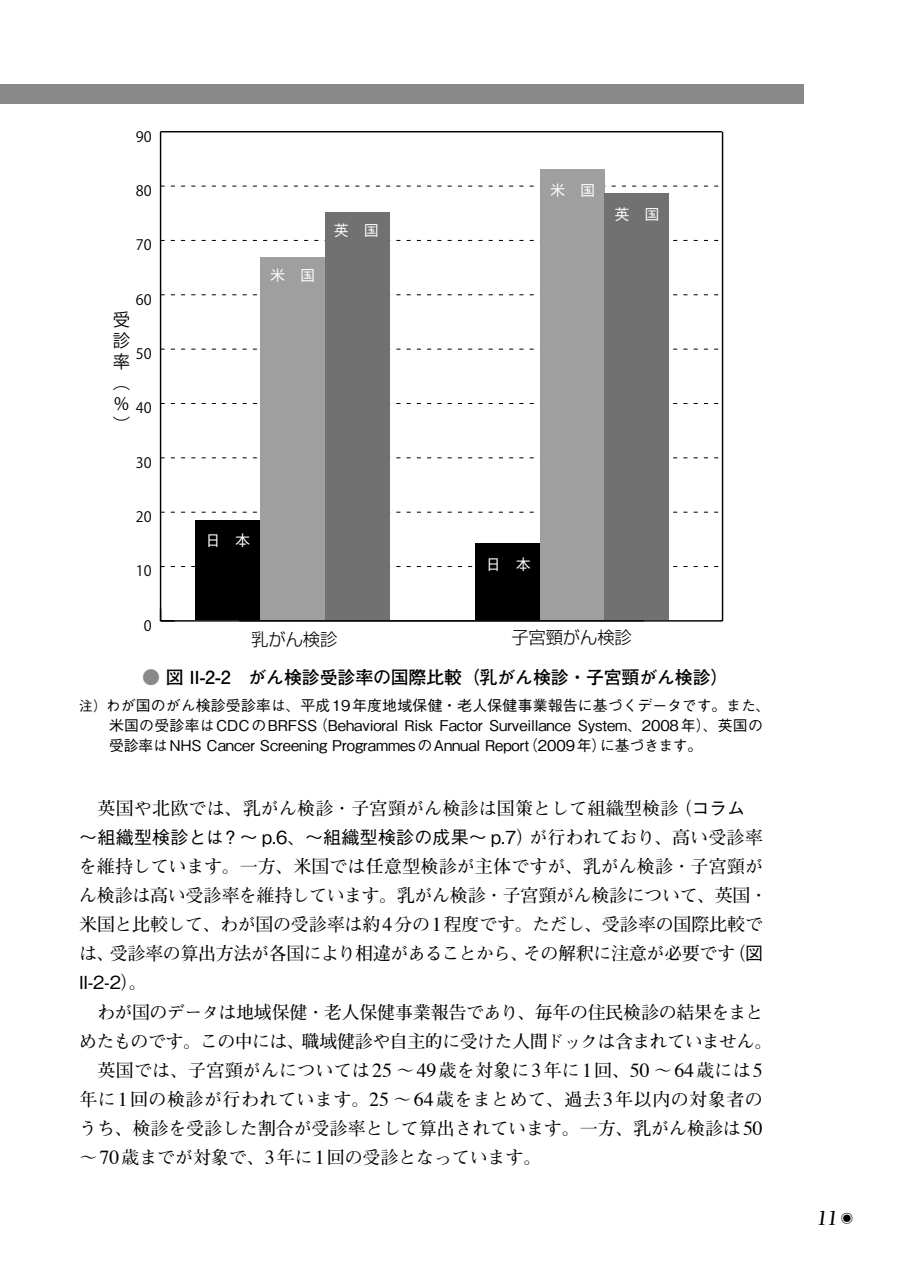
<style>
.page{position:relative;width:903px;height:1275px;background:#fff}
.page>*{position:absolute;margin:0;border:0;box-sizing:border-box;transform-origin:0 0}
.t1{font:19.78px "Electra LT Std Bold Cursive";color:#000}
.t2{font:700 18.03px/29.2px "Futo Min A101 Pro";letter-spacing:-.01em;color:#000}
.t3{font:700 18.03px "Futo Min A101 Pro";letter-spacing:.01em;color:#000}
.t4{font:500 18.03px "Gothic BBB Pro";letter-spacing:.015em;color:#000}
.t5{font:700 18.03px "Futo Min A101 Pro";letter-spacing:-.035em;color:#000}
.t6{font:700 18.03px "Futo Min A101 Pro";letter-spacing:.03em;color:#000}
.t7{font:700 18.03px "Futo Go B101 Pro";letter-spacing:-.01em;color:#000}
.t8{font:300 17.32px "Shin Go Pro";letter-spacing:-.01em;color:#000}
.t9{font:17.32px/20.8px "Koz Go Pro Regular 90 pv RKSJ V";color:#000;text-align:justify}
.t10{font:500 15.05px "Gothic BBB Pro";color:#fff}
.t11{font:500 14.88px/19.8px "Gothic BBB Pro";letter-spacing:-.005em;color:#000}
.t12{font:14.35px "Koz Go Pro Regular 90 pv RKSJ H";color:#000}
.s1{color:#898989}
.s2{font-size:13.65px}
.s3{font-family:"Gothic BBB Pro";font-weight:500}
.s4{font-family:"Futo Min A101 Pro";font-weight:700}
.s5{font-family:"Times";font-weight:400;font-size:19.78px}
.s6{font-family:"Futo Min A101 Pro";font-weight:700;font-size:12.42px}
</style>
<div class="page">
<div style="left:0;top:84px;width:804px;height:20px;background:#898989"></div>
<hr style="left:161px;top:620px;width:561px;height:2px;background:#000">
<hr style="left:722px;top:132px;width:1px;height:489px;background:#000">
<hr style="left:160px;top:132px;width:1px;height:489px;background:#000">
<svg style="left:160px;top:609px;width:15px;height:13px"></svg>
<svg style="left:161px;top:566px;width:558px;height:1px"></svg>
<svg style="left:161px;top:512px;width:561px;height:1px"></svg>
<svg style="left:161px;top:457px;width:561px;height:1px"></svg>
<svg style="left:161px;top:403px;width:561px;height:1px"></svg>
<svg style="left:161px;top:349px;width:561px;height:1px"></svg>
<svg style="left:161px;top:294px;width:561px;height:1px"></svg>
<svg style="left:161px;top:240px;width:561px;height:1px"></svg>
<svg style="left:161px;top:186px;width:561px;height:1px"></svg>
<hr style="left:161px;top:131px;width:561px;height:1px;background:#000">
<div style="left:476px;top:544px;width:64px;height:76px;background:#000"></div>
<div style="left:196px;top:520px;width:64px;height:100px;background:#000"></div>
<div style="left:540px;top:170px;width:65px;height:450px;background:#9f9fa0"></div>
<div style="left:260px;top:257px;width:65px;height:363px;background:#9f9fa0"></div>
<div style="left:604px;top:193px;width:65px;height:427px;background:#727172"></div>
<div style="left:325px;top:213px;width:65px;height:407px;background:#727172"></div>
<p class="t12" style="left:136px;top:127px;width:17px">90</p>
<p class="t12" style="left:136px;top:181px;width:17px">80</p>
<p class="t12" style="left:136px;top:236px;width:17px">70</p>
<p class="t12" style="left:136px;top:290px;width:17px">60</p>
<p class="t9" style="left:113px;top:310px;width:19px">受診率（%）</p>
<p class="t12" style="left:136px;top:344px;width:17px">50</p>
<p class="t12" style="left:136px;top:399px;width:17px">40</p>
<p class="t12" style="left:136px;top:453px;width:17px">30</p>
<p class="t12" style="left:136px;top:507px;width:17px">20</p>
<p class="t12" style="left:136px;top:562px;width:17px">10</p>
<p class="t12" style="left:144px;top:616px;width:9px">0</p>
<p class="t10" style="left:270px;top:264px;width:47px">米　国</p>
<p class="t10" style="left:334px;top:218px;width:47px">英　国</p>
<p class="t10" style="left:205px;top:528px;width:46px">日　本</p>
<p class="t10" style="left:550px;top:178px;width:47px">米　国</p>
<p class="t10" style="left:614px;top:202px;width:47px">英　国</p>
<p class="t10" style="left:486px;top:552px;width:46px">日　本</p>
<p class="t8" style="left:251px;top:625px;width:88px">乳がん検診</p>
<p class="t8" style="left:511px;top:623px;width:122px">子宮頸がん検診</p>
<p class="t7" style="left:142px;top:663px;width:588px"><span class="s1">●</span> 図 II-2-2　がん検診受診率の国際比較（乳がん検診・子宮頸がん検診）</p>
<p class="t11" style="left:109px;top:694px;width:663px;text-indent:-30px"><span class="s2">注）</span>わが国のがん検診受診率は、平成19年度地域保健・老人保健事業報告に基づくデータです。また、米国の受診率はCDCのBRFSS（Behavioral Risk Factor Surveillance System、2008年）、英国の受診率はNHS Cancer Screening ProgrammesのAnnual Report（2009年）に基づきます。</p>
<p class="t3" style="left:98px;top:794px;width:667px">英国や北欧では、乳がん検診・子宮頸がん検診は国策として組織型検診（<span class="s3">コラム　</span></p>
<p class="t4" style="left:79px;top:822px;width:685px">〜組織型検診とは? 〜 p.6、〜組織型検診の成果〜 p.7<span class="s4">）が行われており、高い受診率</span></p>
<p class="t2" style="left:79px;top:849px;width:690px">を維持しています。一方、米国では任意型検診が主体ですが、乳がん検診・子宮頸がん検診は高い受診率を維持しています。乳がん検診・子宮頸がん検診について、英国・米国と比較して、わが国の受診率は約<span class="s5">4</span>分の<span class="s5">1</span>程度です。ただし、受診率の国際比較では、受診率の算出方法が各国により相違があることから、その解釈に注意が必要です（<span class="s3">図</span></p>
<p class="t4" style="left:79px;top:968px;width:69px">II-2-2<span class="s4">）。</span></p>
<p class="t2" style="left:97px;top:995px;width:668px">わが国のデータは地域保健・老人保健事業報告であり、毎年の住民検診の結果をまと</p>
<p class="t5" style="left:79px;top:1027px;width:695px">めたものです。この中には、職域健診や自主的に受けた人間ドックは含まれていません。</p>
<p class="t3" style="left:98px;top:1056px;width:667px">英国では、子宮頸がんについては<span class="s5">25</span> ～<span class="s5">49</span>歳を対象に<span class="s5">3</span>年に<span class="s5">1</span>回、<span class="s5">50</span> ～<span class="s5">64</span>歳には<span class="s5">5</span></p>
<p class="t6" style="left:79px;top:1085px;width:685px">年に<span class="s5">1</span>回の検診が行われています。<span class="s5">25</span> ～<span class="s5">64</span>歳をまとめて、過去<span class="s5">3</span>年以内の対象者の</p>
<p class="t2" style="left:79px;top:1112px;width:685px">うち、検診を受診した割合が受診率として算出されています。一方、乳がん検診は<span class="s5">50</span></p>
<p class="t2" style="left:79px;top:1141px;width:463px">～<span class="s5">70</span>歳までが対象で、<span class="s5">3</span>年に<span class="s5">1</span>回の受診となっています。</p>
<p class="t1" style="left:817px;top:1206px;width:38px">11 <span class="s6">◉</span></p>
</div>
